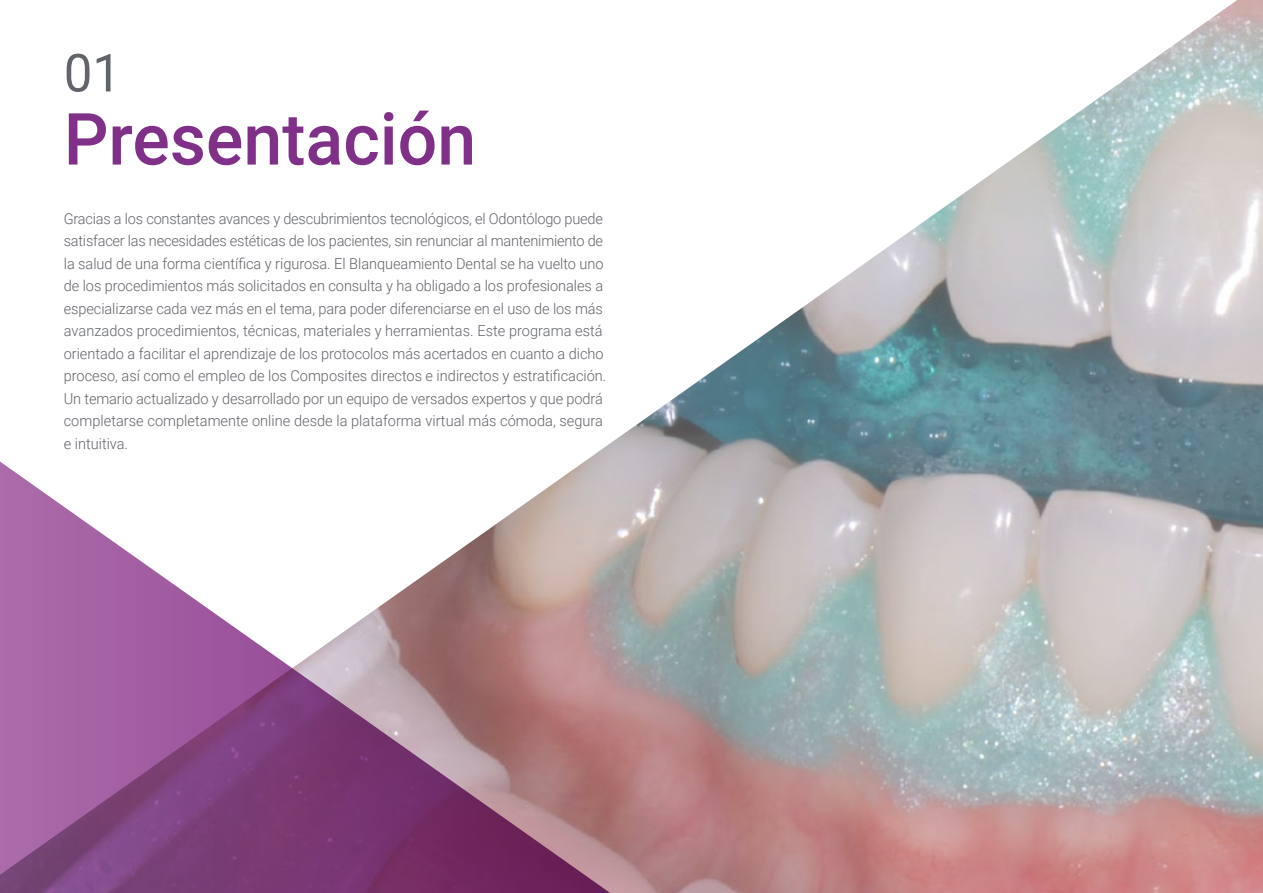
<style>
.page{position:relative;width:1263px;height:893px;background:#fff}
.page>*{position:absolute;margin:0;border:0;box-sizing:border-box;transform-origin:0 0}
.t1{font:500 72px "Roboto";color:#813089}
.t2{font:52.5px "Roboto";color:#61646a}
.t3{font:300 15px/22.5px "Roboto";letter-spacing:-.005em;color:#61646a}
</style>
<div class="page">
<img style="left:607px;top:0;width:656px;height:893px">
<svg style="left:0;top:446px;width:640px;height:447px"></svg>
<h2 class="t2" style="left:64px;top:36px;width:59px">01</h2>
<h1 class="t1" style="left:64px;top:89px;width:414px">Presentación</h1>
<p class="t3" style="left:64px;top:207px;width:544px">Gracias a los constantes avances y descubrimientos tecnológicos, el Odontólogo puede satisfacer las necesidades estéticas de los pacientes, sin renunciar al mantenimiento de la salud de una forma científica y rigurosa. El Blanqueamiento Dental se ha vuelto uno de los procedimientos más solicitados en consulta y ha obligado a los profesionales a especializarse cada vez más en el tema, para poder diferenciarse en el uso de los más avanzados procedimientos, técnicas, materiales y herramientas. Este programa está orientado a facilitar el aprendizaje de los protocolos más acertados en cuanto a dicho proceso, así como el empleo de los Composites directos e indirectos y estratificación.<br>Un temario actualizado y desarrollado por un equipo de versados expertos y que podrá completarse completamente online desde la plataforma virtual más cómoda, segura e intuitiva.</p>
</div>
